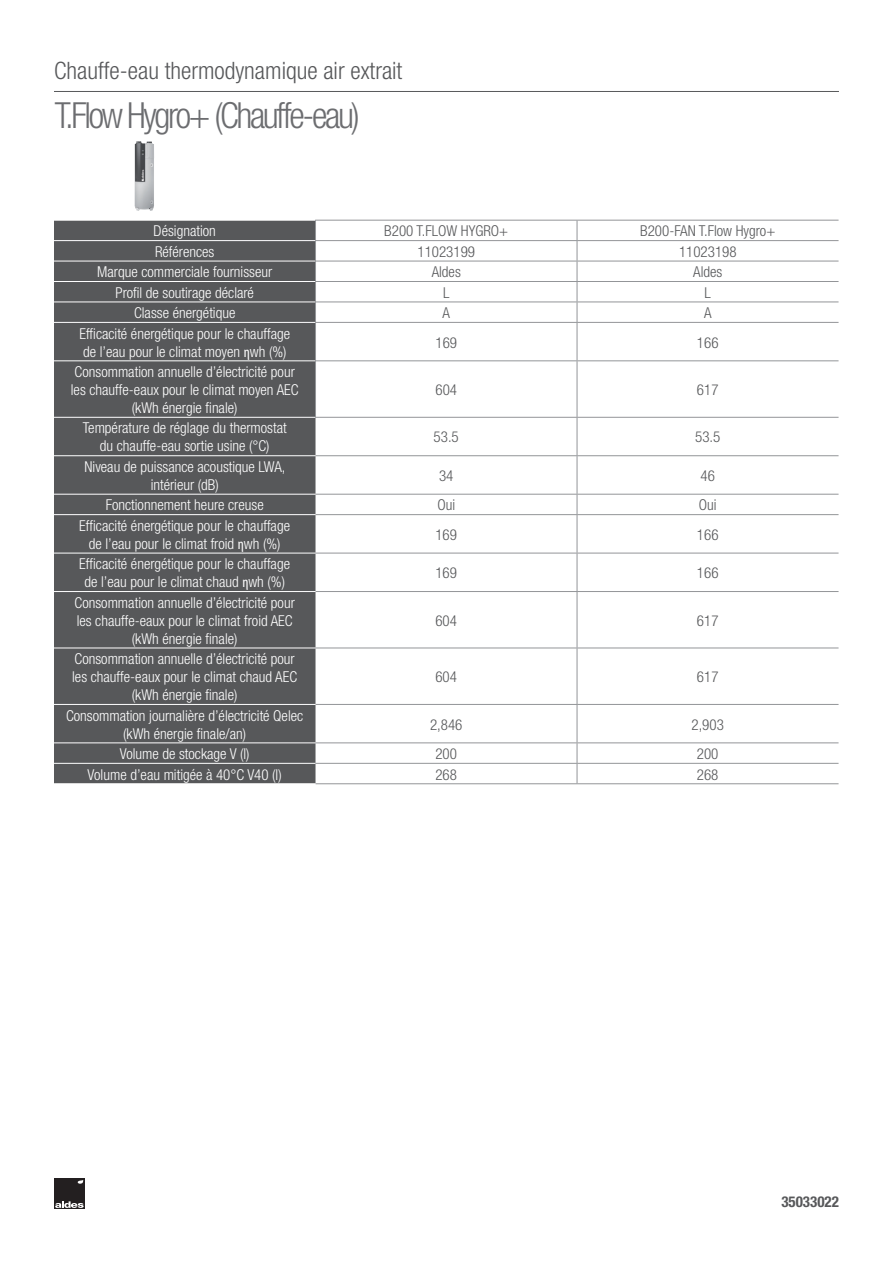
<style>
.page{position:relative;width:893px;height:1263px;background:#fff}
.page>*{position:absolute;margin:0;border:0;box-sizing:border-box;transform-origin:0 0}
.t1{font:300 condensed 36px "Helvetica Neue";letter-spacing:-.065em;color:#6c6d70}
.t2{font:300 condensed 24px "Helvetica Neue";color:#57585a}
.t3{font:300 condensed 15px/18px "Helvetica Neue";color:#fff;text-align:center}
.t4{font:300 condensed 15px "Helvetica Neue";color:#57585a}
.t5{font:700 condensed 15px "Helvetica Neue";color:#57585a}
.s1{font-family:"Myriad Pro";font-weight:400}
</style>
<div class="page">
<img style="left:135px;top:141px;width:19px;height:70px">
<hr style="left:54px;top:91px;width:785px;height:1px;background:#57585a">
<div style="left:54px;top:221px;width:261px;height:562px;background:#57585a"></div>
<hr style="left:315px;top:240px;width:262px;height:1px;background:#939598">
<hr style="left:577px;top:240px;width:261px;height:1px;background:#939598">
<hr style="left:315px;top:261px;width:262px;height:1px;background:#939598">
<hr style="left:577px;top:261px;width:261px;height:1px;background:#939598">
<hr style="left:315px;top:281px;width:262px;height:1px;background:#939598">
<hr style="left:577px;top:281px;width:261px;height:1px;background:#939598">
<hr style="left:315px;top:302px;width:262px;height:1px;background:#939598">
<hr style="left:577px;top:302px;width:261px;height:1px;background:#939598">
<hr style="left:315px;top:322px;width:262px;height:1px;background:#939598">
<hr style="left:577px;top:322px;width:261px;height:1px;background:#939598">
<hr style="left:315px;top:360px;width:262px;height:1px;background:#939598">
<hr style="left:577px;top:360px;width:261px;height:1px;background:#939598">
<hr style="left:315px;top:417px;width:262px;height:1px;background:#939598">
<hr style="left:577px;top:417px;width:261px;height:1px;background:#939598">
<hr style="left:315px;top:455px;width:262px;height:1px;background:#939598">
<hr style="left:577px;top:455px;width:261px;height:1px;background:#939598">
<hr style="left:315px;top:494px;width:262px;height:1px;background:#939598">
<hr style="left:577px;top:494px;width:261px;height:1px;background:#939598">
<hr style="left:315px;top:514px;width:262px;height:1px;background:#939598">
<hr style="left:577px;top:514px;width:261px;height:1px;background:#939598">
<hr style="left:315px;top:553px;width:262px;height:1px;background:#939598">
<hr style="left:577px;top:553px;width:261px;height:1px;background:#939598">
<hr style="left:315px;top:591px;width:262px;height:1px;background:#939598">
<hr style="left:577px;top:591px;width:261px;height:1px;background:#939598">
<hr style="left:315px;top:648px;width:262px;height:1px;background:#939598">
<hr style="left:577px;top:648px;width:261px;height:1px;background:#939598">
<hr style="left:315px;top:704px;width:262px;height:1px;background:#939598">
<hr style="left:577px;top:704px;width:261px;height:1px;background:#939598">
<hr style="left:315px;top:742px;width:262px;height:1px;background:#939598">
<hr style="left:577px;top:742px;width:261px;height:1px;background:#939598">
<hr style="left:315px;top:783px;width:262px;height:1px;background:#939598">
<hr style="left:577px;top:783px;width:261px;height:1px;background:#939598">
<hr style="left:54px;top:240px;width:261px;height:1px;background:#fff">
<hr style="left:54px;top:302px;width:261px;height:1px;background:#fff">
<hr style="left:54px;top:322px;width:261px;height:1px;background:#fff">
<hr style="left:54px;top:360px;width:261px;height:1px;background:#fff">
<hr style="left:54px;top:417px;width:261px;height:1px;background:#fff">
<hr style="left:54px;top:455px;width:261px;height:1px;background:#fff">
<hr style="left:54px;top:494px;width:261px;height:1px;background:#fff">
<hr style="left:54px;top:514px;width:261px;height:1px;background:#fff">
<hr style="left:54px;top:553px;width:261px;height:1px;background:#fff">
<hr style="left:54px;top:591px;width:261px;height:1px;background:#fff">
<hr style="left:54px;top:648px;width:261px;height:1px;background:#fff">
<hr style="left:54px;top:704px;width:261px;height:1px;background:#fff">
<hr style="left:54px;top:742px;width:261px;height:1px;background:#fff">
<hr style="left:54px;top:763px;width:261px;height:1px;background:#fff">
<hr style="left:315px;top:763px;width:262px;height:1px;background:#939598">
<hr style="left:577px;top:763px;width:261px;height:1px;background:#939598">
<hr style="left:54px;top:261px;width:261px;height:1px;background:#fff">
<hr style="left:54px;top:281px;width:261px;height:1px;background:#fff">
<hr style="left:315px;top:220px;width:262px;height:1px;background:#939598">
<hr style="left:577px;top:220px;width:261px;height:1px;background:#939598">
<hr style="left:315px;top:323px;width:1px;height:37px;background:#939598">
<hr style="left:577px;top:323px;width:1px;height:37px;background:#939598">
<hr style="left:315px;top:361px;width:1px;height:56px;background:#939598">
<hr style="left:577px;top:361px;width:1px;height:56px;background:#939598">
<hr style="left:577px;top:418px;width:1px;height:37px;background:#939598">
<hr style="left:577px;top:456px;width:1px;height:38px;background:#939598">
<svg style="left:577px;top:495px;width:1px;height:19px"></svg>
<hr style="left:577px;top:515px;width:1px;height:38px;background:#939598">
<hr style="left:577px;top:553px;width:1px;height:38px;background:#939598">
<hr style="left:577px;top:592px;width:1px;height:56px;background:#939598">
<hr style="left:577px;top:648px;width:1px;height:56px;background:#939598">
<hr style="left:577px;top:705px;width:1px;height:37px;background:#939598">
<svg style="left:577px;top:743px;width:1px;height:40px"></svg>
<svg style="left:315px;top:221px;width:1px;height:101px"></svg>
<svg style="left:577px;top:221px;width:1px;height:101px"></svg>
<div style="left:54px;top:1178px;width:31px;height:31px;background:#231f20"></div>
<svg style="left:55px;top:1201px;width:29px;height:7px"></svg>
<svg style="left:78px;top:1180px;width:5px;height:4px"></svg>
<h2 class="t2" style="left:54px;top:56px;width:350px">Chauffe-eau thermodynamique air extrait</h2>
<h1 class="t1" style="left:55px;top:95px;width:306px">T.Flow Hygro+ (Chauffe-eau)</h1>
<p class="t3" style="left:154px;top:222px;width:64px">Désignation</p>
<p class="t4" style="left:384px;top:222px;width:125px">B200 T.FLOW HYGRO+</p>
<p class="t4" style="left:640px;top:222px;width:137px">B200-FAN T.Flow Hygro+</p>
<p class="t3" style="left:155px;top:242px;width:61px">Références</p>
<p class="t4" style="left:417px;top:243px;width:59px">11023199</p>
<p class="t4" style="left:679px;top:243px;width:59px">11023198</p>
<p class="t3" style="left:97px;top:263px;width:177px">Marque commerciale fournisseur</p>
<p class="t4" style="left:432px;top:263px;width:31px">Aldes</p>
<p class="t4" style="left:693px;top:263px;width:31px">Aldes</p>
<p class="t3" style="left:115px;top:283px;width:140px">Profil de soutirage déclaré</p>
<p class="t4" style="left:443px;top:284px;width:8px">L</p>
<p class="t4" style="left:705px;top:284px;width:8px">L</p>
<p class="t3" style="left:134px;top:304px;width:103px">Classe énergétique</p>
<p class="t4" style="left:442px;top:304px;width:9px">A</p>
<p class="t4" style="left:704px;top:304px;width:9px">A</p>
<p class="t3" style="left:79px;top:324px;width:212px;text-align:left">Efficacité énergétique pour le chauffage de l’eau pour le climat moyen <span class="s1">η</span>wh (%)</p>
<p class="t4" style="left:435px;top:334px;width:23px">169</p>
<p class="t4" style="left:697px;top:334px;width:23px">166</p>
<p class="t3" style="left:71px;top:363px;width:229px">Consommation annuelle d’électricité pour les chauffe-eaux pour le climat moyen AEC (kWh énergie finale)</p>
<p class="t4" style="left:435px;top:381px;width:23px">604</p>
<p class="t4" style="left:697px;top:381px;width:23px">617</p>
<p class="t3" style="left:83px;top:419px;width:206px">Température de réglage du thermostat du chauffe-eau sortie usine (°C)</p>
<p class="t4" style="left:434px;top:429px;width:27px">53.5</p>
<p class="t4" style="left:695px;top:429px;width:27px">53.5</p>
<p class="t3" style="left:85px;top:457px;width:202px">Niveau de puissance acoustique LWA, intérieur (dB)</p>
<p class="t4" style="left:439px;top:467px;width:16px">34</p>
<p class="t4" style="left:701px;top:467px;width:16px">46</p>
<p class="t3" style="left:106px;top:496px;width:159px">Fonctionnement heure creuse</p>
<p class="t4" style="left:437px;top:496px;width:19px">Oui</p>
<p class="t4" style="left:699px;top:496px;width:19px">Oui</p>
<p class="t3" style="left:79px;top:516px;width:212px">Efficacité énergétique pour le chauffage de l’eau pour le climat froid <span class="s1">η</span>wh (%)</p>
<p class="t4" style="left:435px;top:526px;width:23px">169</p>
<p class="t4" style="left:697px;top:526px;width:23px">166</p>
<p class="t3" style="left:79px;top:555px;width:212px">Efficacité énergétique pour le chauffage de l’eau pour le climat chaud <span class="s1">η</span>wh (%)</p>
<p class="t4" style="left:435px;top:564px;width:23px">169</p>
<p class="t4" style="left:697px;top:564px;width:23px">166</p>
<p class="t3" style="left:75px;top:593px;width:222px">Consommation annuelle d’électricité pour les chauffe-eaux pour le climat froid AEC (kWh énergie finale)</p>
<p class="t4" style="left:435px;top:612px;width:23px">604</p>
<p class="t4" style="left:697px;top:612px;width:23px">617</p>
<p class="t3" style="left:72px;top:650px;width:226px">Consommation annuelle d’électricité pour les chauffe-eaux pour le climat chaud AEC (kWh énergie finale)</p>
<p class="t4" style="left:435px;top:668px;width:23px">604</p>
<p class="t4" style="left:697px;top:668px;width:23px">617</p>
<p class="t3" style="left:66px;top:706px;width:239px">Consommation journalière d’électricité Qelec (kWh énergie finale/an)</p>
<p class="t4" style="left:430px;top:716px;width:34px">2,846</p>
<p class="t4" style="left:691px;top:716px;width:34px">2,903</p>
<p class="t3" style="left:120px;top:745px;width:131px">Volume de stockage V (l)</p>
<p class="t4" style="left:435px;top:745px;width:23px">200</p>
<p class="t4" style="left:697px;top:745px;width:23px">200</p>
<p class="t3" style="left:88px;top:765px;width:196px">Volume d’eau mitigée à 40°C V40 (l)</p>
<p class="t4" style="left:435px;top:766px;width:23px">268</p>
<p class="t4" style="left:697px;top:766px;width:23px">268</p>
<p class="t5" style="left:781px;top:1193px;width:59px">35033022</p>
</div>
